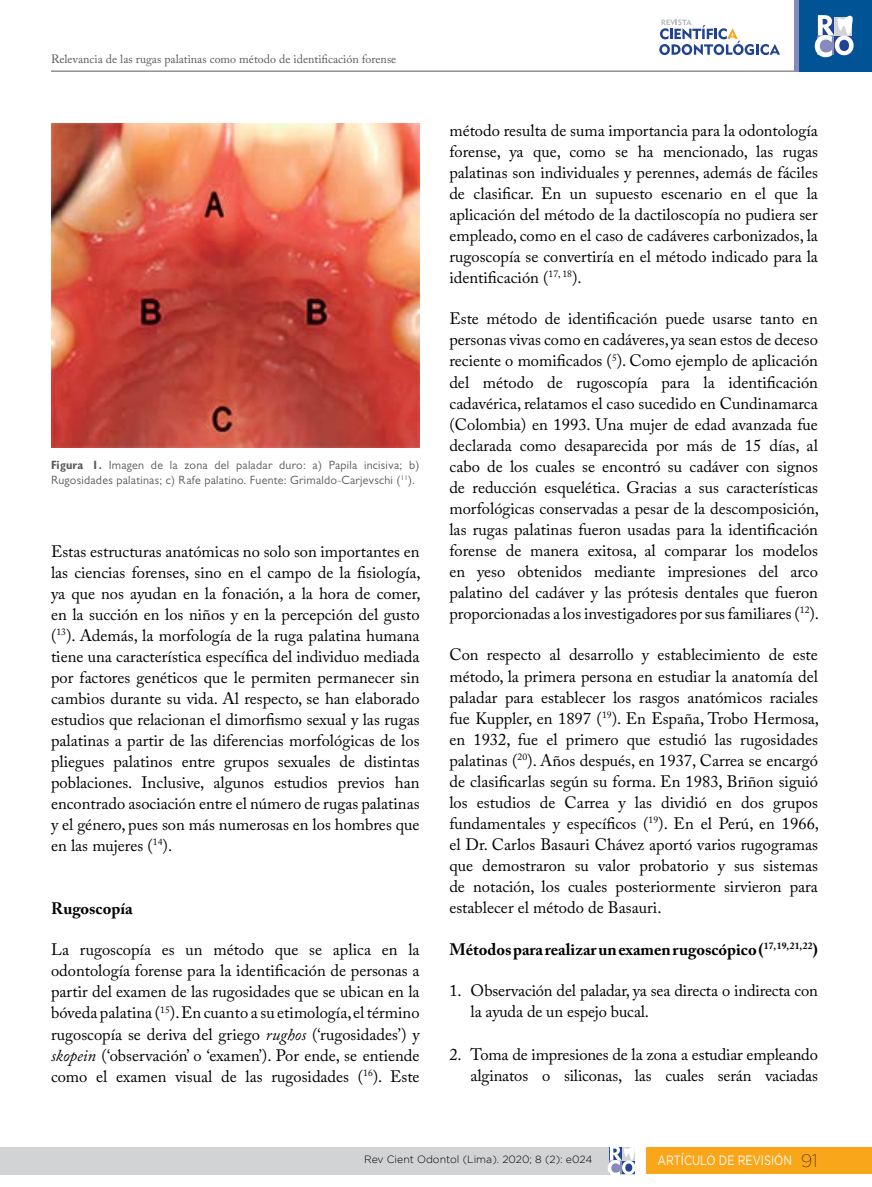
<style>
.page{position:relative;width:872px;height:1187px;background:#fff}
.page>*{position:absolute;margin:0;border:0;box-sizing:border-box;transform-origin:0 0}
.t1{font:16.5px/21px "Adobe Caslon Pro";color:#000;text-align:justify}
.t2{font:700 16.5px "Adobe Caslon Pro";color:#000}
.t3{font:13.5px "Gotham";color:#fff;scale:.8 1}
.t4{font:12px/15px "Gill Sans";letter-spacing:.02em;color:#58595b}
.t5{font:12px "Adobe Caslon Pro";color:#58595b}
.t6{font:300 10.5px "Gotham";color:#000}
.s1{font-weight:700;font-stretch:condensed}
.s2{font-style:italic}
.s3{font-weight:100;font-size:18px;color:#000}
</style>
<div class="page">
<div style="left:646px;top:1146px;width:225px;height:27px;background:#faa61a"></div>
<div style="left:0;top:1146px;width:634px;height:28px;background:#d1d3d4"></div>
<hr style="left:51px;top:71px;width:767px;height:1px;background:#58595b">
<svg style="left:607px;top:1146px;width:28px;height:29px"></svg>
<div style="left:798px;top:0;width:74px;height:72px;background:#005496"></div>
<hr style="left:794px;top:0;width:4px;height:72px;background:#878bbb">
<svg style="left:814px;top:15px;width:39px;height:42px;background:#a4b6d2"></svg>
<svg style="left:659px;top:19px;width:121px;height:36px"></svg>
<img style="left:51px;top:123px;width:368px;height:325px">
<p class="t5" style="left:51px;top:51px;width:347px">Relevancia de las rugas palatinas como método de identificación forense</p>
<p class="t4" style="left:51px;top:457px;width:370px"><span class="s1">Figura 1.</span> Imagen de la zona del paladar duro: a) Papila incisiva; b)<br>Rugosidades palatinas; c) Rafe palatino. Fuente: Grimaldo-Carjevschi (<sup>11</sup>).</p>
<p class="t1" style="left:51px;top:540px;width:371px">Estas estructuras anatómicas no solo son importantes en las ciencias forenses, sino en el campo de la fisiología, ya que nos ayudan en la fonación, a la hora de comer, en la succión en los niños y en la percepción del gusto (<sup>13</sup>). Además, la morfología de la ruga palatina humana tiene una característica específica del individuo mediada por factores genéticos que le permiten permanecer sin cambios durante su vida. Al respecto, se han elaborado estudios que relacionan el dimorfismo sexual y las rugas palatinas a partir de las diferencias morfológicas de los pliegues palatinos entre grupos sexuales de distintas poblaciones. Inclusive, algunos estudios previos han encontrado asociación entre el número de rugas palatinas y el género, pues son más numerosas en los hombres que en las mujeres (<sup>14</sup>).</p>
<p class="t2" style="left:51px;top:898px;width:83px">Rugoscopía</p>
<p class="t1" style="left:51px;top:939px;width:370px">La rugoscopía es un método que se aplica en la odontología forense para la identificación de personas a partir del examen de las rugosidades que se ubican en la bóveda palatina (<sup>15</sup>). En cuanto a su etimología, el término rugoscopía se deriva del griego <span class="s2">rughos</span> (‘rugosidades’) y <span class="s2">skopein</span> (‘observación’ o ‘examen’). Por ende, se entiende como el examen visual de las rugosidades (<sup>16</sup>). Este</p>
<p class="t1" style="left:449px;top:119px;width:370px">método resulta de suma importancia para la odontología forense, ya que, como se ha mencionado, las rugas palatinas son individuales y perennes, además de fáciles de clasificar. En un supuesto escenario en el que la aplicación del método de la dactiloscopía no pudiera ser empleado, como en el caso de cadáveres carbonizados, la rugoscopía se convertiría en el método indicado para la identificación (<sup>17,</sup> <sup>18</sup>).</p>
<p class="t1" style="left:449px;top:308px;width:371px">Este método de identificación puede usarse tanto en personas vivas como en cadáveres, ya sean estos de deceso reciente o momificados (<sup>5</sup>). Como ejemplo de aplicación del método de rugoscopía para la identificación cadavérica, relatamos el caso sucedido en Cundinamarca (Colombia) en 1993. Una mujer de edad avanzada fue declarada como desaparecida por más de 15 días, al cabo de los cuales se encontró su cadáver con signos de reducción esquelética. Gracias a sus características morfológicas conservadas a pesar de la descomposición, las rugas palatinas fueron usadas para la identificación forense de manera exitosa, al comparar los modelos en yeso obtenidos mediante impresiones del arco palatino del cadáver y las prótesis dentales que fueron proporcionadas a los investigadores por sus familiares (<sup>12</sup>).</p>
<p class="t1" style="left:449px;top:644px;width:371px">Con respecto al desarrollo y establecimiento de este método, la primera persona en estudiar la anatomía del paladar para establecer los rasgos anatómicos raciales fue Kuppler, en 1897 (<sup>19</sup>). En España, Trobo Hermosa, en 1932, fue el primero que estudió las rugosidades palatinas (<sup>20</sup>). Años después, en 1937, Carrea se encargó de clasificarlas según su forma. En 1983, Briñon siguió los estudios de Carrea y las dividió en dos grupos fundamentales y específicos (<sup>19</sup>). En el Perú, en 1966, el Dr. Carlos Basauri Chávez aportó varios rugogramas que demostraron su valor probatorio y sus sistemas de notación, los cuales posteriormente sirvieron para establecer el método de Basauri.</p>
<p class="t2" style="left:449px;top:939px;width:370px">Métodos para realizar un examen rugoscópico (<sup>17,</sup> <sup>19,</sup> <sup>21,</sup> <sup>22</sup>)</p>
<p class="t1" style="left:470px;top:980px;width:349px;text-indent:-21px">1. Observación del paladar, ya sea directa o indirecta con la ayuda de un espejo bucal.</p>
<p class="t1" style="left:449px;top:1043px;width:370px;text-align:right">2. Toma de impresiones de la zona a estudiar empleando alginatos o siliconas, las cuales serán vaciadas</p>
<p class="t6" style="left:364px;top:1153px;width:230px">Rev Cient Odontol (Lima). 2020; 8 (2): e024</p>
<p class="t3" style="left:657px;top:1152px;width:202px">ARTÍCULO DE REVISIÓN <span class="s3">91</span></p>
</div>
